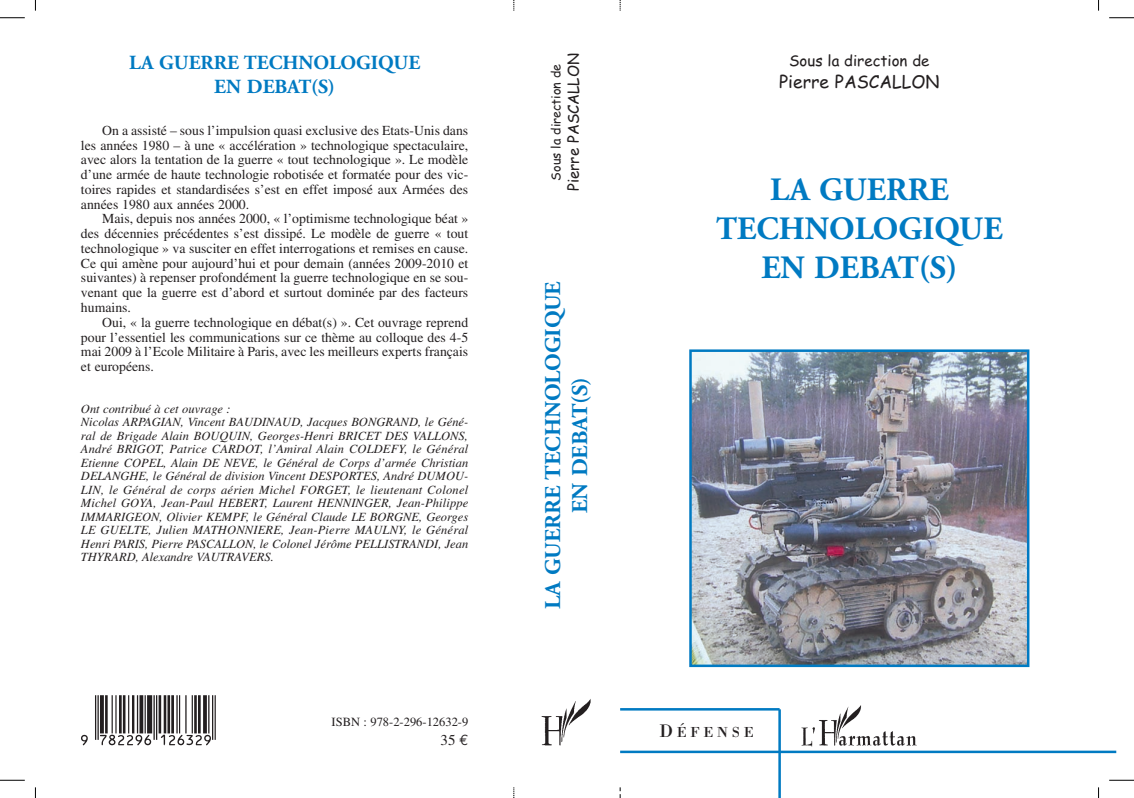
<style>
.page{position:relative;width:1134px;height:798px;background:#fff}
.page>*{position:absolute;margin:0;border:0;box-sizing:border-box;transform-origin:0 0}
.t1{font:50px "Upc Half";color:#231f20}
.t2{font:700 32.5px/39px "Adobe Garamond";color:#007ac2;text-align:center}
.t3{font:700 22.5px/27px "Adobe Garamond";color:#007ac2;text-align:center}
.t4{font:700 20px/24px "Adobe Garamond";color:#007ac2;text-align:center}
.t5{font:17.5px "Comic Sans MS";color:#231f20}
.t6{font:15px "Comic Sans MS";color:#231f20}
.t7{font:15px "Bodoni";letter-spacing:.25em;color:#231f20}
.t8{font:15px "Times";color:#231f20}
.t9{font:13.75px/14.8px "Times";color:#231f20;text-align:justify}
.t10{font:italic 12.5px/13.5px "Times";color:#231f20}
.t11{font:12.5px "Times";color:#231f20}
.t12{font:12.5px "Comic Sans MS";color:#231f20}
.s1{font-family:"Euro Mono"}
.s2{font-size:18.75px}
</style>
<div class="page">
<img style="left:692px;top:352px;width:334px;height:311px">
<div style="left:689px;top:349px;width:340px;height:317px;border:2px solid #007ac2"></div>
<svg style="left:0;top:18px;width:25px;height:1px"></svg>
<svg style="left:0;top:779px;width:25px;height:1px"></svg>
<svg style="left:1109px;top:18px;width:25px;height:1px"></svg>
<svg style="left:1109px;top:779px;width:25px;height:1px"></svg>
<img style="left:541px;top:699px;width:50px;height:46px">
<img style="left:801px;top:705px;width:116px;height:42px">
<hr style="left:620px;top:707px;width:160px;height:3px;background:#007ac2">
<hr style="left:778px;top:709px;width:3px;height:88px;background:#007ac2">
<hr style="left:620px;top:750px;width:496px;height:2px;background:#007ac2">
<h3 class="t4" style="left:129px;top:52px;width:293px">LA GUERRE TECHNOLOGIQUE<br>EN DEBAT(S)</h3>
<p class="t9" style="left:81px;top:124px;width:389px;text-indent:21px">On a assisté – sous l’impulsion quasi exclusive des Etats-Unis dans les années 1980 – à une « accélération » technologique spectaculaire, avec alors la tentation de la guerre « tout technologique ». Le modèle d’une armée de haute technologie robotisée et formatée pour des vic&shy;toires rapides et standardisées s’est en effet imposé aux Armées des années 1980 aux années 2000.</p>
<p class="t9" style="left:81px;top:213px;width:389px;text-indent:21px">Mais, depuis nos années 2000, « l’optimisme technologique béat » des décennies précédentes s’est dissipé. Le modèle de guerre « tout technologique » va susciter en effet interrogations et remises en cause.<br>Ce qui amène pour aujourd’hui et pour demain (années 2009-2010 et suivantes) à repenser profondément la guerre technologique en se sou&shy;venant que la guerre est d’abord et surtout dominée par des facteurs humains.</p>
<p class="t9" style="left:81px;top:316px;width:389px;text-indent:21px">Oui, « la guerre technologique en débat(s) ». Cet ouvrage reprend pour l’essentiel les communications sur ce thème au colloque des 4-5 mai 2009 à l’Ecole Militaire à Paris, avec les meilleurs experts français et européens.</p>
<p class="t10" style="left:81px;top:403px;width:389px">Ont contribué à cet ouvrage :<br>Nicolas ARPAGIAN, Vincent BAUDINAUD, Jacques BONGRAND, le Géné&shy;ral de Brigade Alain BOUQUIN, Georges-Henri BRICET DES VALLONS, André BRIGOT, Patrice CARDOT, l’Amiral Alain COLDEFY, le Général Etienne COPEL, Alain DE NEVE, le Général de Corps d’armée Christian DELANGHE, le Général de division Vincent DESPORTES, André DUMOU-LIN, le Général de corps aérien Michel FORGET, le lieutenant Colonel Michel GOYA, Jean-Paul HEBERT, Laurent HENNINGER, Jean-Philippe IMMARIGEON, Olivier KEMPF, le Général Claude LE BORGNE, Georges LE GUELTE, Julien MATHONNIERE, Jean-Pierre MAULNY, le Général Henri PARIS, Pierre PASCALLON, le Colonel Jérôme PELLISTRANDI, Jean THYRARD, Alexandre VAUTRAVERS.</p>
<h1 class="t1" style="left:81px;top:698px;width:145px">™xHSMCTGy126329z</h1>
<p class="t11" style="left:332px;top:717px;width:138px">ISBN : 978-2-296-12632-9</p>
<p class="t8" style="left:441px;top:734px;width:29px">35 <span class="s1">€</span></p>
<p class="t12" style="left:549px;top:181px;width:118px;rotate:-90deg">Sous la direction de</p>
<p class="t6" style="left:565px;top:191px;width:139px;rotate:-90deg">Pierre PASCALLON</p>
<h3 class="t3" style="left:541px;top:608px;width:329px;rotate:-90deg">LA GUERRE TECHNOLOGIQUE<br>EN DEBAT(S)</h3>
<p class="t6" style="left:789px;top:52px;width:142px">Sous la direction de</p>
<p class="t5" style="left:779px;top:72px;width:162px">Pierre PASCALLON</p>
<h2 class="t2" style="left:716px;top:173px;width:288px">LA GUERRE<br>TECHNOLOGIQUE<br>EN DEBAT(S)</h2>
<p class="t7" style="left:659px;top:723px;width:96px"><span class="s2">D</span>ÉFENSE</p>
</div>
